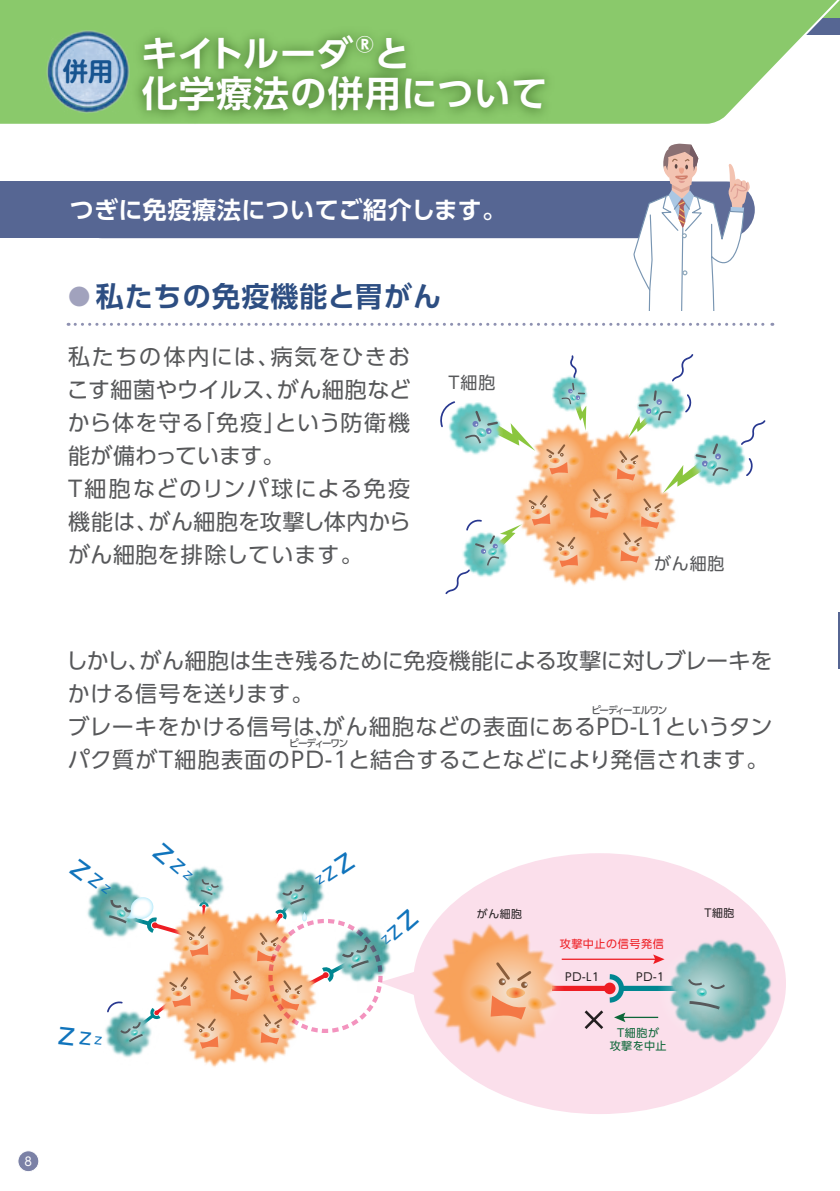
<style>
.page{position:relative;width:840px;height:1191px;background:#fff}
.page>*{position:absolute;margin:0;border:0;box-sizing:border-box;transform-origin:0 0}
.t1{font:700 36px/40px "UD Shin Go Pr 6 De";letter-spacing:.03em;color:#fff}
.t2{font:700 28px "UD Shin Go Pr 6 De";letter-spacing:.04em;color:#2d4e82}
.t3{font:700 25.6px "UD Shin M Go Pro De";color:#175490}
.t4{font:700 24px "UD Shin Go Pr 6 De";letter-spacing:.015em;color:#fff}
.t5{font:22px/33px "UD Shin Go Pr 6";letter-spacing:.02em;color:#57585a}
.t6{font:17px "UD Shin Go Pr 6";letter-spacing:.05em;color:#57585a}
.t7{font:12px "UD Shin Go Pr 6";color:#fff;scale:.95 1}
.t8{font:11px "UD Shin Go Pr 6 N";letter-spacing:.05em;color:#231f20}
.t9{font:11px/13.6px "UD Shin Go Pr 6 N";letter-spacing:.05em;color:#0c6638;text-align:center}
.t10{font:11px "UD Shin Go Pr 6 N";letter-spacing:.05em;color:#ee1d23}
.t11{font:500 10px "UD Shin Go Pr 6";letter-spacing:-.125em;color:#57585a;scale:.95 1}
.s1{font-size:22.4px;color:#a1a2bd}
</style>
<div class="page">
<svg style="left:0;top:0;width:839px;height:124px;background:#9acf80"></svg>
<svg style="left:75px;top:323px;width:697px;height:3px"></svg>
<div style="left:0;top:181px;width:675px;height:57px;background:#566693"></div>
<img style="left:124px;top:18px;width:441px;height:106px">
<img style="left:40px;top:23px;width:97px;height:97px">
<hr style="left:838px;top:612px;width:1px;height:57px;background:#566693">
<svg style="left:632px;top:143px;width:117px;height:166px"></svg>
<img style="left:480px;top:304px;width:177px;height:22px">
<img style="left:565px;top:309px;width:190px;height:17px">
<svg style="left:440px;top:354px;width:326px;height:241px"></svg>
<img style="left:627px;top:868px;width:159px;height:244px">
<svg style="left:652px;top:944px;width:98px;height:94px;background:#9fc0c2"></svg>
<img style="left:551px;top:853px;width:76px;height:260px">
<img style="left:432px;top:858px;width:194px;height:256px">
<svg style="left:459px;top:939px;width:104px;height:105px;background:#f6b990"></svg>
<svg style="left:18px;top:1151px;width:21px;height:21px"></svg>
<svg style="left:87px;top:866px;width:345px;height:195px"></svg>
<p class="t3" style="left:63px;top:50px;width:52px">併用</p>
<h1 class="t1" style="left:141px;top:32px;width:407px">キイトルーダ®と<br>化学療法の併用について</h1>
<p class="t4" style="left:70px;top:191px;width:438px">つぎに免疫療法についてご紹介します。</p>
<p class="t2" style="left:68px;top:274px;width:374px"><span class="s1">●</span> 私たちの免疫機能と胃がん</p>
<p class="t5" style="left:67px;top:339px;width:345px">私たちの体内には、病気をひきおこす細菌やウイルス、がん細胞などから体を守る「免疫」という防衛機能が備わっています。<br>T細胞などのリンパ球による免疫機能は、がん細胞を攻撃し体内からがん細胞を排除しています。</p>
<p class="t6" style="left:448px;top:369px;width:48px">T細胞</p>
<p class="t6" style="left:653px;top:549px;width:72px">がん細胞</p>
<p class="t5" style="left:66px;top:643px;width:707px">しかし、がん細胞は生き残るために免疫機能による攻撃に対しブレーキをかける信号を送ります。<br>ブレーキをかける信号は、がん細胞などの表面にあるPD-L1というタンパク質がT細胞表面のPD-1と結合することなどにより発信されます。</p>
<p class="t11" style="left:591px;top:702px;width:81px">ピーディーエルワン</p>
<p class="t11" style="left:289px;top:735px;width:63px">ピーディーワン</p>
<p class="t7" style="left:24px;top:1151px;width:9px">8</p>
<p class="t8" style="left:476px;top:904px;width:47px">がん細胞</p>
<p class="t8" style="left:704px;top:904px;width:31px">T細胞</p>
<p class="t10" style="left:559px;top:935px;width:105px">攻撃中止の信号発信</p>
<p class="t8" style="left:565px;top:967px;width:36px">PD-L1</p>
<p class="t8" style="left:635px;top:967px;width:30px">PD-1</p>
<p class="t9" style="left:609px;top:1025px;width:58px">T細胞が<br>攻撃を中止</p>
</div>
